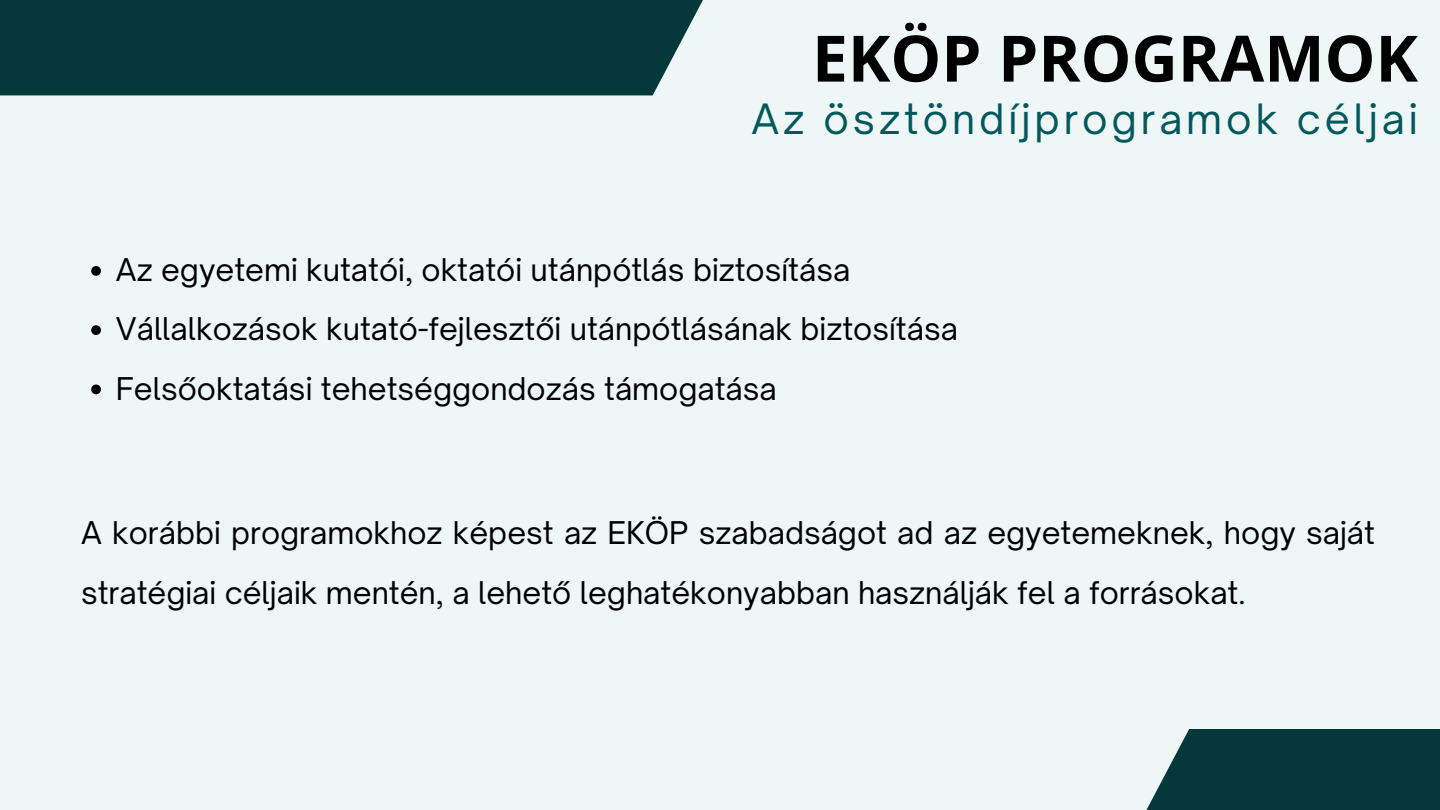
<style>
.page{position:relative;width:1440px;height:810px;background:#eef6f6}
.page>*{position:absolute;margin:0;border:0;box-sizing:border-box;transform-origin:0 0}
.t1{font:700 64px "Open Sans";color:#000}
.t2{font:40px "Open Sauce One";letter-spacing:.1em;color:#02585b}
.t3{font:30px/59.2px "Open Sauce One";color:#000}
</style>
<div class="page">
<svg style="left:1146px;top:729px;width:294px;height:81px;background:#164647"></svg>
<div style="left:0;top:0;width:781px;height:95px;background:#05383a"></div>
<svg style="left:91px;top:266px;width:10px;height:10px"></svg>
<svg style="left:91px;top:325px;width:10px;height:10px"></svg>
<svg style="left:91px;top:385px;width:10px;height:9px"></svg>
<h1 class="t1" style="left:812px;top:13px;width:607px">EKÖP PROGRAMOK</h1>
<p class="t2" style="left:751px;top:94px;width:668px">Az ösztöndíjprogramok céljai</p>
<p class="t3" style="left:116px;top:240px;width:736px">Az egyetemi kutatói, oktatói utánpótlás biztosítása</p>
<p class="t3" style="left:116px;top:299px;width:844px">Vállalkozások kutató-fejlesztői utánpótlásának biztosítása</p>
<p class="t3" style="left:116px;top:358px;width:662px">Felsőoktatási tehetséggondozás támogatása</p>
<p class="t3" style="left:81px;top:503px;width:1296px">A korábbi programokhoz képest az EKÖP szabadságot ad az egyetemeknek, hogy saját stratégiai céljaik mentén, a lehető leghatékonyabban használják fel a forrásokat.</p>
</div>
